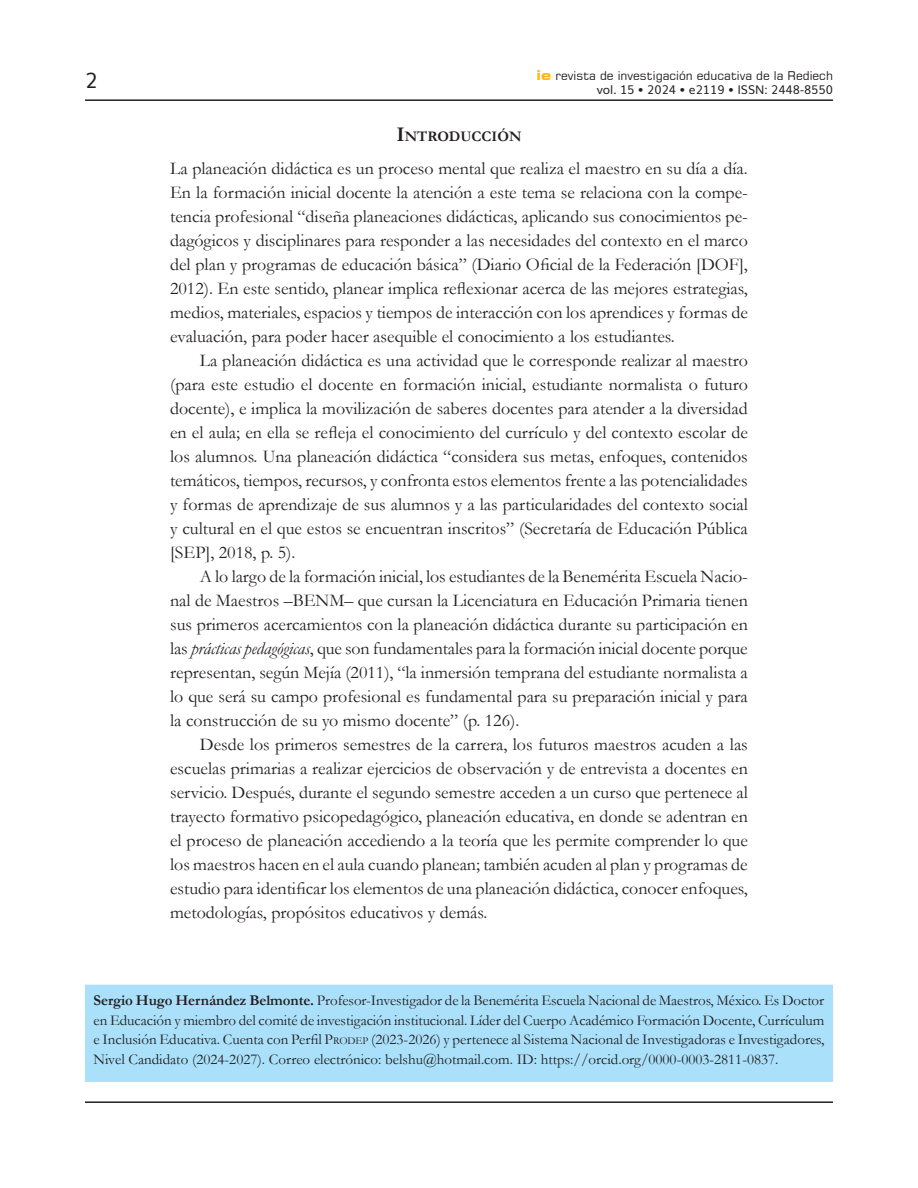
<style>
.page{position:relative;width:918px;height:1188px;background:#fff}
.page>*{position:absolute;margin:0;border:0;box-sizing:border-box;transform-origin:0 0}
.t1{font:21px "Muli";color:#231f20}
.Cuerpo{font:18px/24px "Garamond";color:#231f20;text-align:justify}
.Autores-Adscripcion{font:15px/19.5px "Garamond";color:#231f20;text-align:justify}
.Descanso{font:700 14.7px "Garamond";color:#231f20}
.t2{font:12px "Square 721 BT";color:#231f20}
.t3{font:12px "Muli";color:#231f20}
.s1{font-weight:700;font-stretch:expanded;font-size:13.5px;color:#fcb814}
.s2{font-size:21px}
.s3{font-style:italic}
.s4{font-weight:700}
.s5{font-style:inherit}
.s6{font-size:10.5px}
</style>
<div class="page">
<hr style="left:85px;top:99px;width:748px;height:2px;background:#231f20">
<hr style="left:85px;top:1101px;width:748px;height:2px;background:#231f20">
<div style="left:85px;top:985px;width:748px;height:97px;background:#aae0f9"></div>
<p class="t1" style="left:85px;top:64px;width:14px">2</p>
<p class="t2" style="left:537px;top:68px;width:298px"><span class="s1">ie</span> revista de investigación educativa de la Rediech</p>
<p class="t3" style="left:597px;top:80px;width:238px">vol. 15 • 2024 • e2119 • ISSN: 2448-8550</p>
<p class="Descanso" style="left:397px;top:127px;width:126px"><span class="s2">I</span>NTRODUCCIÓN</p>
<p class="Cuerpo" style="left:170px;top:156px;width:579px">La planeación didáctica es un proceso mental que realiza el maestro en su día a día.<br>En la formación inicial docente la atención a este tema se relaciona con la compe&shy;tencia profesional “diseña planeaciones didácticas, aplicando sus conocimientos pe&shy;dagógicos y disciplinares para responder a las necesidades del contexto en el marco del plan y programas de educación básica” (Diario Oficial de la Federación [DOF], 2012). En este sentido, planear implica reflexionar acerca de las mejores estrategias, medios, materiales, espacios y tiempos de interacción con los aprendices y formas de evaluación, para poder hacer asequible el conocimiento a los estudiantes.</p>
<p class="Cuerpo" style="left:170px;top:348px;width:579px;text-indent:30px">La planeación didáctica es una actividad que le corresponde realizar al maestro (para este estudio el docente en formación inicial, estudiante normalista o futuro docente), e implica la movilización de saberes docentes para atender a la diversidad en el aula; en ella se refleja el conocimiento del currículo y del contexto escolar de los alumnos. Una planeación didáctica “considera sus metas, enfoques, contenidos temáticos, tiempos, recursos, y confronta estos elementos frente a las potencialidades y formas de aprendizaje de sus alumnos y a las particularidades del contexto social y cultural en el que estos se encuentran inscritos” (Secretaría de Educación Pública [SEP], 2018, p. 5).</p>
<p class="Cuerpo" style="left:170px;top:564px;width:579px;text-indent:30px">A lo largo de la formación inicial, los estudiantes de la Benemérita Escuela Nacio&shy;nal de Maestros –BENM– que cursan la Licenciatura en Educación Primaria tienen sus primeros acercamientos con la planeación didáctica durante su participación en las <span class="s3">prácticas pedagógicas</span>, que son fundamentales para la formación inicial docente porque representan, según Mejía (2011), “la inmersión temprana del estudiante normalista a lo que será su campo profesional es fundamental para su preparación inicial y para la construcción de su yo mismo docente” (p. 126).</p>
<p class="Cuerpo" style="left:170px;top:732px;width:579px;text-indent:30px">Desde los primeros semestres de la carrera, los futuros maestros acuden a las escuelas primarias a realizar ejercicios de observación y de entrevista a docentes en servicio. Después, durante el segundo semestre acceden a un curso que pertenece al trayecto formativo psicopedagógico, planeación educativa, en donde se adentran en el proceso de planeación accediendo a la teoría que les permite comprender lo que los maestros hacen en el aula cuando planean; también acuden al plan y programas de estudio para identificar los elementos de una planeación didáctica, conocer enfoques, metodologías, propósitos educativos y demás.</p>
<p class="Autores-Adscripcion" style="left:94px;top:991px;width:733px"><span class="s4">Sergio Hugo Hernández Belmonte.</span> Profesor-Investigador de la Benemérita Escuela Nacional de Maestros, México. Es Doctor en Educación y miembro del comité de investigación institucional. Líder del Cuerpo Académico Formación Docente, Currículum e Inclusión Educativa. Cuenta con Perfil <span class="s5">P</span><span class="s6">RODEP</span> (2023-2026) y pertenece al Sistema Nacional de Investigadoras e Investigadores, Nivel Candidato (2024-2027). Correo electrónico: belshu@hotmail.com. ID: https://orcid.org/0000-0003-2811-0837.</p>
</div>
